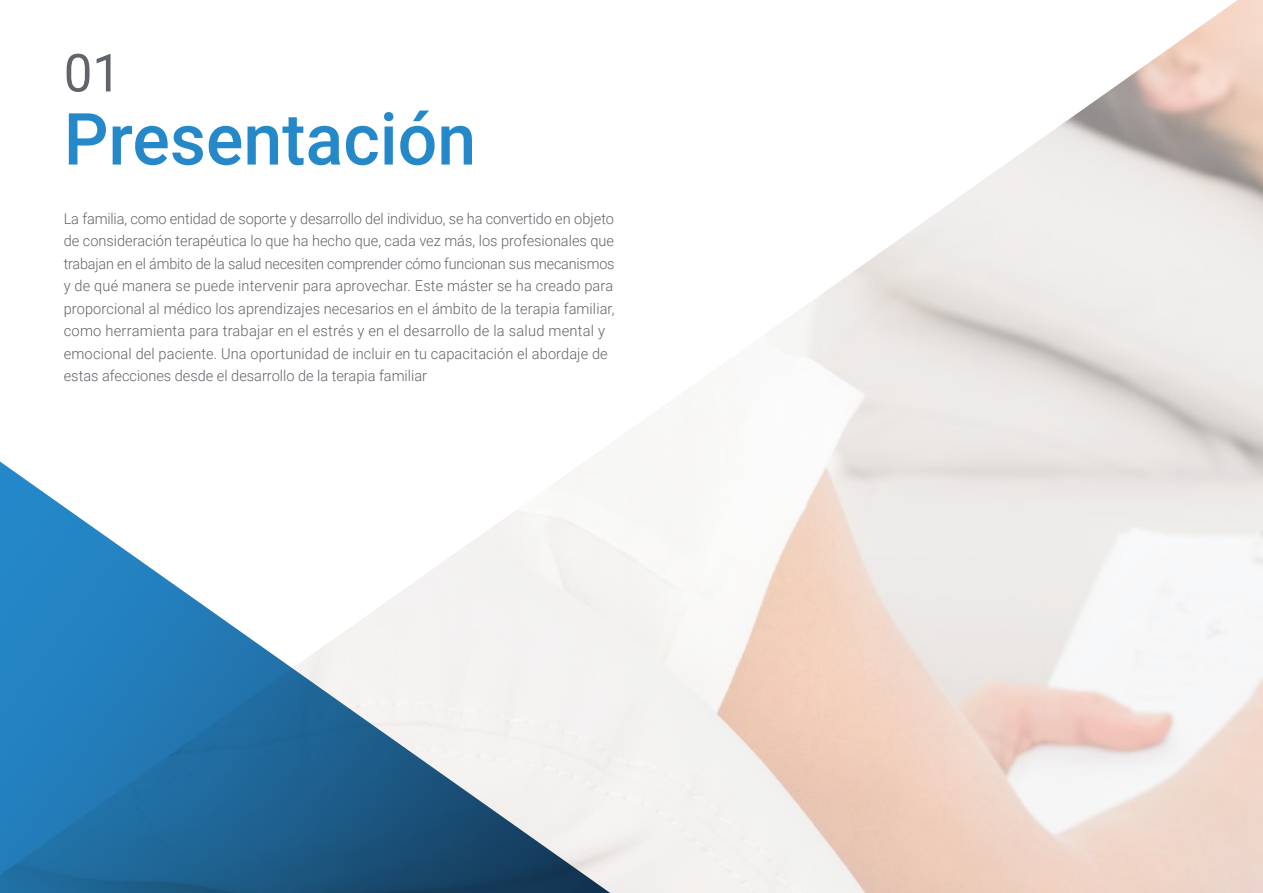
<style>
.page{position:relative;width:1263px;height:893px;background:#fff}
.page>*{position:absolute;margin:0;border:0;box-sizing:border-box;transform-origin:0 0}
.t1{font:500 72px "Roboto";color:#2488c9}
.t2{font:52.5px "Roboto";color:#61646a}
.t3{font:300 15px/22.5px "Roboto";color:#61646a}
</style>
<div class="page">
<svg style="left:0;top:446px;width:640px;height:447px"></svg>
<h2 class="t2" style="left:64px;top:36px;width:59px">01</h2>
<h1 class="t1" style="left:64px;top:89px;width:414px">Presentación</h1>
<p class="t3" style="left:64px;top:207px;width:552px">La familia, como entidad de soporte y desarrollo del individuo, se ha convertido en objeto de consideración terapéutica lo que ha hecho que, cada vez más, los profesionales que trabajan en el ámbito de la salud necesiten comprender cómo funcionan sus mecanismos y de qué manera se puede intervenir para aprovechar. Este máster se ha creado para proporcional al médico los aprendizajes necesarios en el ámbito de la terapia familiar, como herramienta para trabajar en el estrés y en el desarrollo de la salud mental y emocional del paciente. Una oportunidad de incluir en tu capacitación el abordaje de estas afecciones desde el desarrollo de la terapia familiar</p>
</div>
